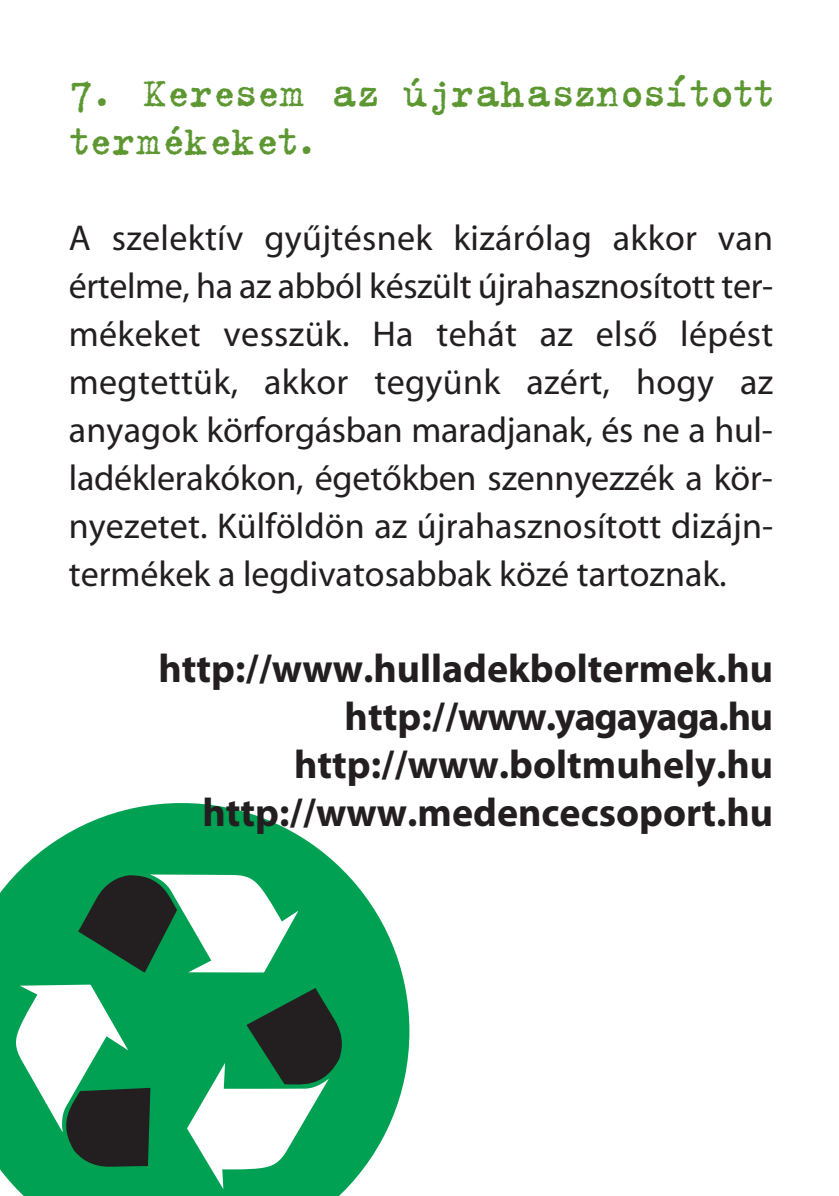
<style>
.page{position:relative;width:839px;height:1196px;background:#fff}
.page>*{position:absolute;margin:0;border:0;box-sizing:border-box;transform-origin:0 0}
.t1{font:44px/48px "H Trixie Plain";color:#5c9731}
.t2{font:700 40px/48px "Myriad Hu";color:#231f20;text-align:right}
.t3{font:36px/48px "Myriad Hu";color:#231f20;text-align:justify}
</style>
<div class="page">
<svg style="left:0;top:803px;width:409px;height:386px"></svg>
<svg style="left:8px;top:871px;width:338px;height:324px"></svg>
<p class="t1" style="left:69px;top:67px;width:706px">7. Keresem az újrahasznosított termékeket.</p>
<p class="t3" style="left:69px;top:217px;width:706px">A szelektív gyûjtésnek kizárólag akkor van értelme, ha az abból készült újrahasznosított ter&shy;mékeket vesszük. Ha tehát az elsô lépést megtettük, akkor tegyünk azért, hogy az anyagok körforgásban maradjanak, és ne a hul&shy;ladéklerakókon, égetôkben szennyezzék a kör - nye zetet. Külföldön az újrahasznosított dizájn - termékek a legdivatosabbak közé tartoznak.</p>
<p class="t2" style="left:158px;top:648px;width:616px">http://www.hulladekboltermek.hu http://www.yagayaga.hu http://www.boltmuhely.hu http://www.medencecsoport.hu</p>
</div>
